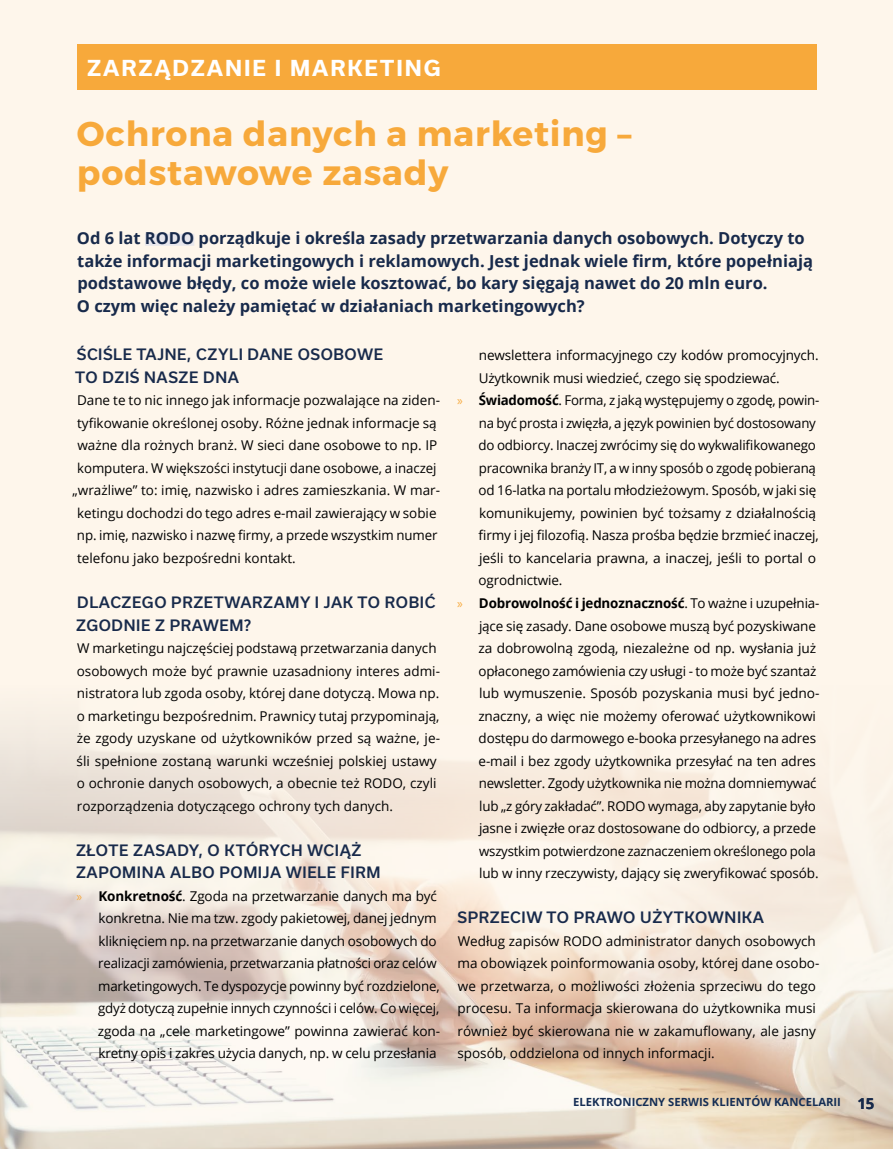
<style>
.page{position:relative;width:893px;height:1149px;background:#fff}
.page>*{position:absolute;margin:0;border:0;box-sizing:border-box;transform-origin:0 0}
.t1{font:34.5px/39px "Trueno Bd";letter-spacing:.025em;color:#f7a93b}
.t2{font:700 21px "Usual";letter-spacing:.09em;color:#fff}
.t3{font:700 16.5px/22.5px "Open Sans";color:#182a4b}
.t4{font:500 15px/22.5px "Usual";letter-spacing:.04em;color:#182a4b}
.t5{font:13.5px/22.5px "Open Sans";letter-spacing:-.005em;color:#000}
.t6{font:700 13.5px "Open Sans";letter-spacing:-.01em;color:#000}
.t7{font:700 11.25px "Open Sans";color:#152e55}
.s1{font-family:"Myriad Pro";color:#f7a93b}
.s2{font-weight:700}
.s3{font-family:"Myriad Pro";font-weight:400;color:#f7a93b}
.s4{font-weight:400}
.s5{font-size:15px;color:#182a4b}
</style>
<div class="page">
<div style="left:0;top:0;width:893px;height:1148px;background:#fef6eb"></div>
<img style="left:0;top:727px;width:893px;height:421px">
<div style="left:145px;top:234px;width:49px;height:12px;background:#e8e7ed"></div>
<div style="left:77px;top:44px;width:739px;height:46px;background:#f7a93b"></div>
<h2 class="t2" style="left:87px;top:56px;width:355px">ZARZĄDZANIE I MARKETING</h2>
<h1 class="t1" style="left:77px;top:115px;width:556px">Ochrona danych a marketing – podstawowe zasady</h1>
<p class="t3" style="left:77px;top:226px;width:738px">Od 6 lat RODO porządkuje i określa zasady przetwarzania danych osobowych. Dotyczy to także informacji marketingowych i reklamowych. Jest jednak wiele firm, które popełniają podstawowe błędy, co może wiele kosztować, bo kary sięgają nawet do 20 mln euro.<br>O czym więc należy pamiętać w działaniach marketingowych?</p>
<p class="t4" style="left:75px;top:343px;width:309px">ŚCIŚLE TAJNE, CZYLI DANE OSOBOWE<br>TO DZIŚ NASZE DNA</p>
<p class="t5" style="left:77px;top:389px;width:365px">Dane te to nic innego jak informacje pozwalające na ziden-</p>
<p class="t5" style="left:77px;top:411px;width:361px">tyfikowanie określonej osoby. Różne jednak informacje są</p>
<p class="t5" style="left:77px;top:434px;width:361px">ważne dla rożnych branż. W sieci dane osobowe to np. IP</p>
<p class="t5" style="left:77px;top:456px;width:361px">komputera. W większości instytucji dane osobowe, a inaczej</p>
<p class="t5" style="left:72px;top:479px;width:369px">„wrażliwe” to: imię, nazwisko i adres zamieszkania. W mar-</p>
<p class="t5" style="left:77px;top:501px;width:361px">ketingu dochodzi do tego adres e-mail zawierający w sobie</p>
<p class="t5" style="left:77px;top:524px;width:362px">np. imię, nazwisko i nazwę firmy, a przede wszystkim numer</p>
<p class="t5" style="left:77px;top:546px;width:220px">telefonu jako bezpośredni kontakt.</p>
<p class="t4" style="left:76px;top:591px;width:361px">DLACZEGO PRZETWARZAMY I JAK TO ROBIĆ<br>ZGODNIE Z PRAWEM?</p>
<p class="t5" style="left:77px;top:636px;width:365px">W marketingu najczęściej podstawą przetwarzania danych osobowych może być prawnie uzasadniony interes admi&shy;nistratora lub zgoda osoby, której dane dotyczą. Mowa np. o marketingu bezpośrednim. Prawnicy tutaj przypominają, że zgody uzyskane od użytkowników przed są ważne, je&shy;śli spełnione zostaną warunki wcześniej polskiej ustawy o ochronie danych osobowych, a obecnie też RODO, czyli rozporządzenia dotyczącego ochrony tych danych.</p>
<p class="t4" style="left:76px;top:838px;width:306px">ZŁOTE ZASADY, O KTÓRYCH WCIĄŻ<br>ZAPOMINA ALBO POMIJA WIELE FIRM</p>
<p class="t5" style="left:98px;top:884px;width:344px;text-indent:-21px"><span class="s1">»</span> <span class="s2">Konkretność</span>. Zgoda na przetwarzanie danych ma być konkretna. Nie ma tzw. zgody pakietowej, danej jednym kliknięciem np. na przetwarzanie danych osobowych do realizacji zamówienia, przetwarzania płatności oraz celów marketingowych. Te dyspozycje powinny być rozdzielone, gdyż dotyczą zupełnie innych czynności i celów. Co więcej, zgoda na „cele marketingowe” powinna zawierać kon&shy;kretny opis i zakres użycia danych, np. w celu przesłania</p>
<p class="t5" style="left:479px;top:344px;width:341px">newslettera informacyjnego czy kodów promocyjnych.</p>
<p class="t5" style="left:479px;top:366px;width:302px">Użytkownik musi wiedzieć, czego się spodziewać.</p>
<p class="t5" style="left:457px;top:389px;width:364px"><span class="s1">»</span> <span class="s2">Świadomość</span>. Forma, z jaką występujemy o zgodę, powin-</p>
<p class="t5" style="left:479px;top:411px;width:339px">na być prosta i zwięzła, a język powinien być dostosowany</p>
<p class="t5" style="left:479px;top:434px;width:339px">do odbiorcy. Inaczej zwrócimy się do wykwalifikowanego</p>
<p class="t5" style="left:479px;top:456px;width:339px">pracownika branży IT, a w inny sposób o zgodę pobieraną</p>
<p class="t5" style="left:479px;top:479px;width:339px">od 16-latka na portalu młodzieżowym. Sposób, w jaki się</p>
<p class="t5" style="left:479px;top:501px;width:339px">komunikujemy, powinien być tożsamy z działalnością</p>
<p class="t5" style="left:478px;top:524px;width:342px">firmy i jej filozofią. Nasza prośba będzie brzmieć inaczej,</p>
<p class="t5" style="left:479px;top:546px;width:339px">jeśli to kancelaria prawna, a inaczej, jeśli to portal o</p>
<p class="t5" style="left:479px;top:569px;width:85px">ogrodnictwie.</p>
<p class="t6" style="left:457px;top:593px;width:364px"><span class="s3">»</span> Dobrowolność i jednoznaczność<span class="s4">. To ważne i uzupełnia-</span></p>
<p class="t5" style="left:479px;top:614px;width:338px">jące się zasady. Dane osobowe muszą być pozyskiwane</p>
<p class="t5" style="left:478px;top:636px;width:339px">za dobrowolną zgodą, niezależne od np. wysłania już</p>
<p class="t5" style="left:479px;top:659px;width:339px">opłaconego zamówienia czy usługi - to może być szantaż</p>
<p class="t5" style="left:479px;top:681px;width:342px">lub wymuszenie. Sposób pozyskania musi być jedno-</p>
<p class="t5" style="left:478px;top:704px;width:339px">znaczny, a więc nie możemy oferować użytkownikowi</p>
<p class="t5" style="left:479px;top:726px;width:339px">dostępu do darmowego e-booka przesyłanego na adres</p>
<p class="t5" style="left:479px;top:749px;width:339px">e-mail i bez zgody użytkownika przesyłać na ten adres</p>
<p class="t5" style="left:479px;top:771px;width:339px">newsletter. Zgody użytkownika nie można domniemywać</p>
<p class="t5" style="left:479px;top:794px;width:338px">lub „z góry zakładać”. RODO wymaga, aby zapytanie było</p>
<p class="t5" style="left:479px;top:816px;width:338px">jasne i zwięzłe oraz dostosowane do odbiorcy, a przede</p>
<p class="t5" style="left:479px;top:839px;width:338px">wszystkim potwierdzone zaznaczeniem określonego pola</p>
<p class="t5" style="left:479px;top:861px;width:341px">lub w inny rzeczywisty, dający się zweryfikować sposób.</p>
<p class="t4" style="left:458px;top:906px;width:308px">SPRZECIW TO PRAWO UŻYTKOWNIKA</p>
<p class="t5" style="left:457px;top:929px;width:364px">Według zapisów RODO administrator danych osobowych ma obowiązek poinformowania osoby, której dane osobo&shy;we przetwarza, o możliwości złożenia sprzeciwu do tego procesu. Ta informacja skierowana do użytkownika musi również być skierowana nie w zakamuflowany, ale jasny sposób, oddzielona od innych informacji.</p>
<p class="t7" style="left:573px;top:1093px;width:303px">ELEKTRONICZNY SERWIS KLIENTÓW KANCELARII <span class="s5">15</span></p>
</div>
